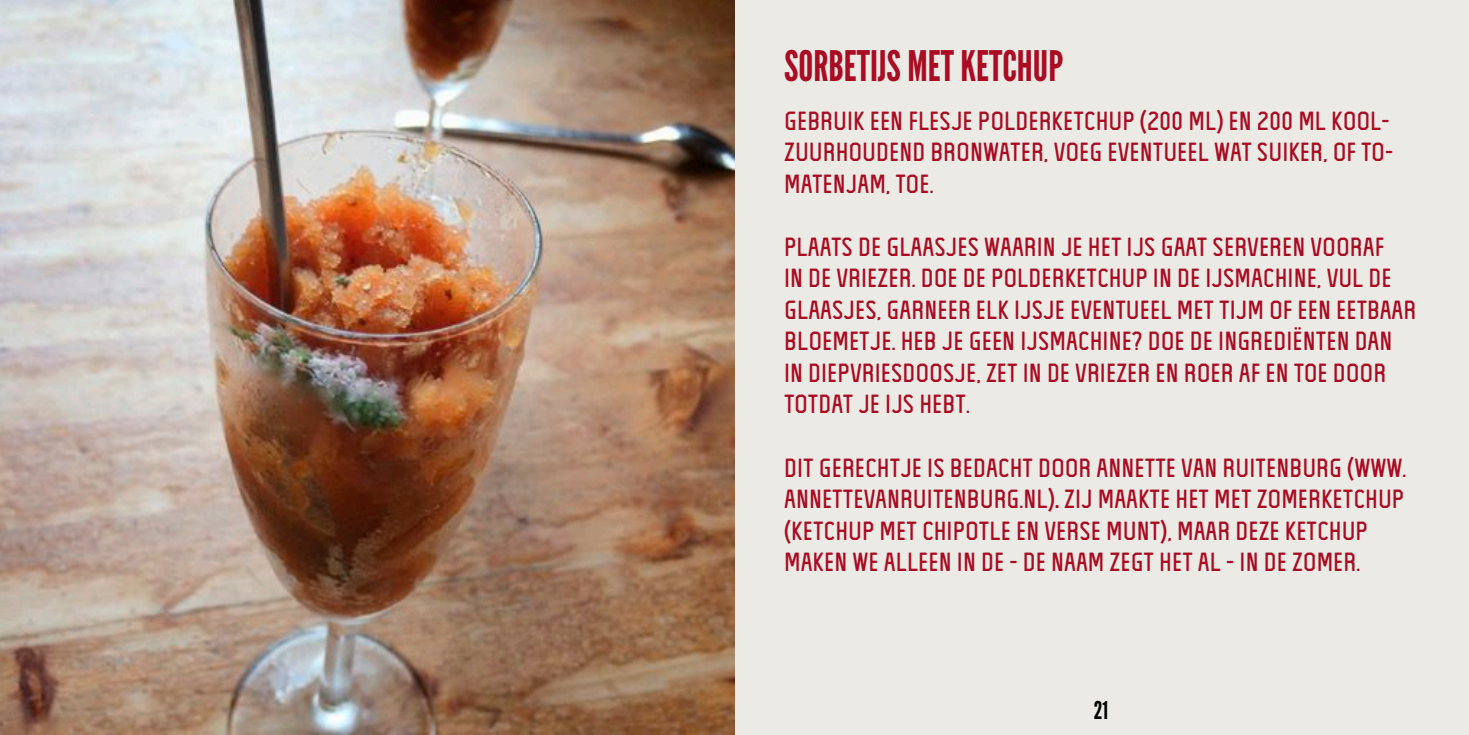
<style>
.page{position:relative;width:1469px;height:735px;background:#fff}
.page>*{position:absolute;margin:0;border:0;box-sizing:border-box;transform-origin:0 0}
.t1{font:42px "League Gothic";color:#a90c23}
.t2{font:26.25px/31.5px "Lisa";color:#a90c23}
.t3{font:24.5px "League Gothic";color:#000300}
.s1{font-family:"League Gothic"}
</style>
<div class="page">
<div style="left:0;top:1px;width:1468px;height:733px;background:#ebeae5"></div>
<img style="left:0;top:1px;width:734px;height:733px">
<h1 class="t1" style="left:784px;top:40px;width:280px">SORBETIJS MET KETCHUP</h1>
<p class="t2" style="left:784px;top:104px;width:611px">GEBRUIK EEN FLESJE POLDERKETCHUP <span class="s1">(</span>200 ML<span class="s1">)</span> EN 200 ML KOOL-<br>ZUURHOUDEND BRONWATER, VOEG EVENTUEEL WAT SUIKER, OF TO-<br>MATENJAM, TOE.</p>
<p class="t2" style="left:784px;top:230px;width:634px">PLAATS DE GLAASJES WAARIN JE HET IJS GAAT SERVEREN VOORAF<br>IN DE VRIEZER. DOE DE POLDERKETCHUP IN DE IJSMACHINE, VUL DE GLAASJES, GARNEER ELK IJSJE EVENTUEEL MET TIJM OF EEN EETBAAR BLOEMETJE. HEB JE GEEN IJSMACHINE? DOE DE INGREDIËNTEN DAN IN DIEPVRIESDOOSJE, ZET IN DE VRIEZER EN ROER AF EN TOE DOOR TOTDAT JE IJS HEBT.</p>
<p class="t2" style="left:784px;top:451px;width:624px">DIT GERECHTJE IS BEDACHT DOOR ANNETTE VAN RUITENBURG <span class="s1">(</span>WWW.<br>ANNETTEVANRUITENBURG.NL<span class="s1">).</span> ZIJ MAAKTE HET MET ZOMERKETCHUP <span class="s1">(</span>KETCHUP MET CHIPOTLE EN VERSE MUNT<span class="s1">)</span>, MAAR DEZE KETCHUP MAKEN WE ALLEEN IN DE - DE NAAM ZEGT HET AL - IN DE ZOMER.</p>
<p class="t3" style="left:1093px;top:695px;width:16px">21</p>
</div>
